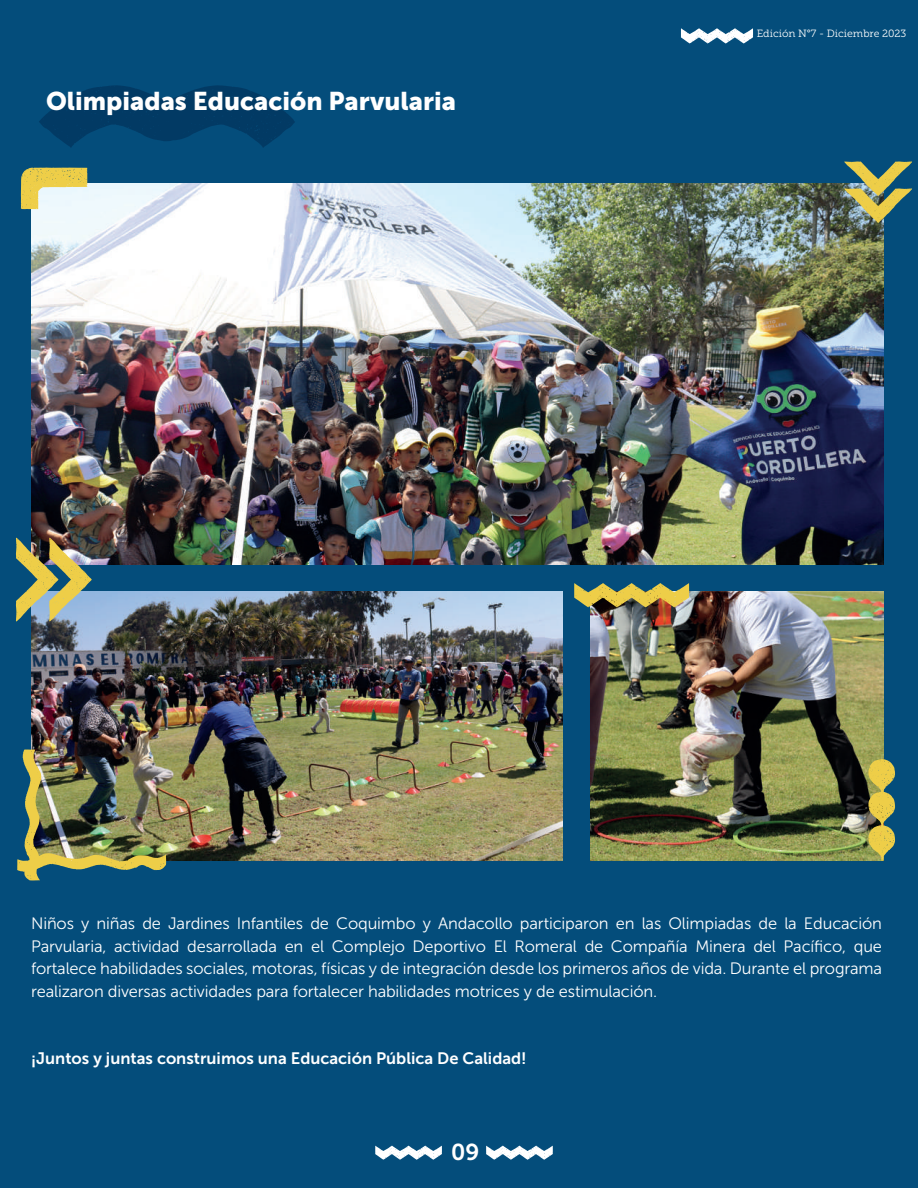
<style>
.page{position:relative;width:918px;height:1188px;background:#044d7b}
.page>*{position:absolute;margin:0;border:0;box-sizing:border-box;transform-origin:0 0}
.t1{font:25.5px "Museo Sans 900";color:#fff}
.t2{font:22.95px "Museo Slab 700";color:#fff}
.t3{font:16.5px/22.5px "Museo Sans 300";letter-spacing:-.01em;color:#fff;text-align:justify}
.t4{font:16.5px "Museo Sans 700";color:#fff}
.t5{font:10.5px "Museo Slab 300";color:#fff}
</style>
<div class="page">
<svg style="left:39px;top:85px;width:256px;height:63px"></svg>
<svg style="left:681px;top:28px;width:72px;height:16px"></svg>
<img style="left:31px;top:591px;width:531px;height:269px">
<img style="left:31px;top:183px;width:853px;height:382px">
<img style="left:591px;top:591px;width:293px;height:269px">
<svg style="left:574px;top:583px;width:115px;height:24px"></svg>
<svg style="left:868px;top:759px;width:27px;height:102px;background:#b1a950"></svg>
<svg style="left:844px;top:162px;width:68px;height:61px"></svg>
<img style="left:16px;top:538px;width:76px;height:83px">
<img style="left:17px;top:749px;width:149px;height:131px">
<svg style="left:21px;top:168px;width:67px;height:41px;background:#e8db90"></svg>
<svg style="left:375px;top:1146px;width:67px;height:14px"></svg>
<svg style="left:486px;top:1146px;width:67px;height:14px"></svg>
<h1 class="t1" style="left:46px;top:86px;width:411px">Olimpiadas Educación Parvularia</h1>
<p class="t5" style="left:757px;top:28px;width:151px">Edición N°7 - Diciembre 2023</p>
<p class="t3" style="left:31px;top:912px;width:852px">Niños y niñas de Jardines Infantiles de Coquimbo y Andacollo participaron en las Olimpiadas de la Educación Parvularia, actividad desarrollada en el Complejo Deportivo El Romeral de Compañía Minera del Pacífico, que fortalece habilidades sociales, motoras, físicas y de integración desde los primeros años de vida. Durante el programa realizaron diversas actividades para fortalecer habilidades motrices y de estimulación.</p>
<p class="t4" style="left:31px;top:1049px;width:497px">¡Juntos y juntas construimos una Educación Pública De Calidad!</p>
<h2 class="t2" style="left:451px;top:1139px;width:30px">09</h2>
</div>
